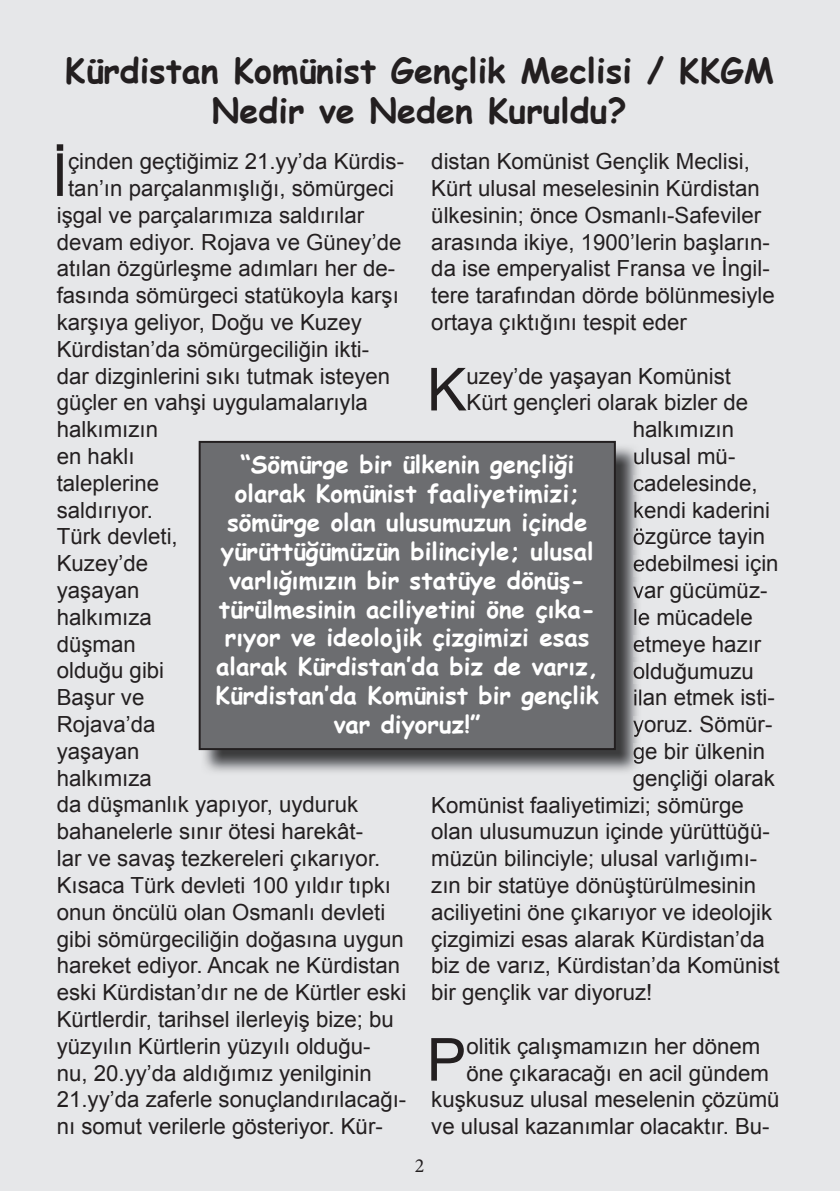
<style>
.page{position:relative;width:840px;height:1191px;background:#fff}
.page>*{position:absolute;margin:0;border:0;box-sizing:border-box;transform-origin:0 0}
.t1{font:59.4px "Arial";color:#231f20}
.t2{font:700 34px/40.8px "Comic Sans MS";color:#231f20;text-align:center}
.t3{font:700 24px/28.8px "Comic Sans MS";color:#fff;text-align:center}
.t4{font:22.2px/26.8px "Arial";color:#231f20}
.t5{font:20px "Minion Pro";color:#231f20}
</style>
<div class="page">
<div style="left:0;top:0;width:839px;height:1191px;background:#e6e7e9"></div>
<img style="left:201px;top:443px;width:439px;height:329px">
<img style="left:634px;top:448px;width:6px;height:16px">
<img style="left:633px;top:475px;width:7px;height:19px">
<img style="left:634px;top:502px;width:6px;height:16px">
<img style="left:633px;top:528px;width:7px;height:21px">
<img style="left:633px;top:555px;width:7px;height:21px">
<img style="left:632px;top:583px;width:8px;height:20px">
<img style="left:634px;top:609px;width:6px;height:16px">
<img style="left:633px;top:636px;width:7px;height:20px">
<img style="left:633px;top:662px;width:7px;height:21px">
<img style="left:634px;top:689px;width:6px;height:16px">
<img style="left:633px;top:716px;width:7px;height:21px">
<img style="left:633px;top:743px;width:7px;height:20px">
<svg style="left:633px;top:770px;width:7px;height:5px"></svg>
<div style="left:199px;top:442px;width:415px;height:307px;background:#6c6d70"></div>
<div style="left:198px;top:441px;width:417px;height:309px;border:2px solid #231f20"></div>
<h2 class="t2" style="left:65px;top:48px;width:710px">Kürdistan Komünist Gençlik Meclisi / KKGM<br>Nedir ve Neden Kuruldu?</h2>
<h1 class="t1" style="left:52px;top:136px;width:18px">İ</h1>
<p class="t4" style="left:68px;top:148px;width:337px">çinden geçtiğimiz 21.yy’da Kürdis-</p>
<p class="t4" style="left:431px;top:148px;width:345px">distan Komünist Gençlik Meclisi, Kürt ulusal meselesinin Kürdistan ülkesinin; önce Osmanlı-Safeviler arasında ikiye, 1900’lerin başların&shy;da ise emperyalist Fransa ve İngil&shy;tere tarafından dörde bölünmesiyle ortaya çıktığını tespit eder</p>
<h1 class="t1" style="left:426px;top:351px;width:41px">K</h1>
<p class="t4" style="left:466px;top:363px;width:266px">uzey’de yaşayan Komünist</p>
<p class="t4" style="left:68px;top:175px;width:327px">tan’ın parçalanmışlığı, sömürgeci</p>
<p class="t4" style="left:57px;top:202px;width:309px">işgal ve parçalarımıza saldırılar</p>
<p class="t4" style="left:57px;top:229px;width:346px">devam ediyor. Rojava ve Güney’de</p>
<p class="t4" style="left:57px;top:255px;width:340px">atılan özgürleşme adımları her de-</p>
<p class="t4" style="left:57px;top:282px;width:343px">fasında sömürgeci statükoyla karşı</p>
<p class="t4" style="left:57px;top:309px;width:306px">karşıya geliyor, Doğu ve Kuzey</p>
<p class="t4" style="left:57px;top:336px;width:314px">Kürdistan’da sömürgeciliğin ikti-</p>
<p class="t4" style="left:57px;top:362px;width:335px">dar dizginlerini sıkı tutmak isteyen</p>
<p class="t4" style="left:57px;top:389px;width:312px">güçler en vahşi uygulamalarıyla</p>
<p class="t4" style="left:57px;top:416px;width:103px">halkımızın</p>
<p class="t4" style="left:57px;top:443px;width:79px">en haklı</p>
<p class="t4" style="left:57px;top:470px;width:104px">taleplerine</p>
<p class="t4" style="left:57px;top:496px;width:98px">saldırıyor.</p>
<p class="t4" style="left:57px;top:523px;width:122px">Türk devleti,</p>
<p class="t4" style="left:57px;top:550px;width:93px">Kuzey’de</p>
<p class="t4" style="left:57px;top:577px;width:84px">yaşayan</p>
<p class="t4" style="left:57px;top:604px;width:96px">halkımıza</p>
<p class="t4" style="left:57px;top:630px;width:80px">düşman</p>
<p class="t4" style="left:57px;top:657px;width:109px">olduğu gibi</p>
<p class="t4" style="left:57px;top:684px;width:89px">Başur ve</p>
<p class="t4" style="left:57px;top:711px;width:100px">Rojava’da</p>
<p class="t4" style="left:57px;top:738px;width:84px">yaşayan</p>
<p class="t4" style="left:57px;top:764px;width:96px">halkımıza</p>
<p class="t4" style="left:57px;top:791px;width:303px">da düşmanlık yapıyor, uyduruk</p>
<p class="t4" style="left:57px;top:818px;width:308px">bahanelerle sınır ötesi harekât-</p>
<p class="t4" style="left:57px;top:845px;width:325px">lar ve savaş tezkereleri çıkarıyor.</p>
<p class="t4" style="left:57px;top:872px;width:335px">Kısaca Türk devleti 100 yıldır tıpkı</p>
<p class="t4" style="left:57px;top:898px;width:330px">onun öncülü olan Osmanlı devleti</p>
<p class="t4" style="left:57px;top:925px;width:348px">gibi sömürgeciliğin doğasına uygun</p>
<p class="t4" style="left:57px;top:952px;width:345px">hareket ediyor. Ancak ne Kürdistan</p>
<p class="t4" style="left:57px;top:979px;width:351px">eski Kürdistan’dır ne de Kürtler eski</p>
<p class="t4" style="left:57px;top:1006px;width:338px">Kürtlerdir, tarihsel ilerleyiş bize; bu</p>
<p class="t4" style="left:57px;top:1032px;width:315px">yüzyılın Kürtlerin yüzyılı olduğu-</p>
<p class="t4" style="left:57px;top:1059px;width:316px">nu, 20.yy’da aldığımız yenilginin</p>
<p class="t4" style="left:57px;top:1086px;width:351px">21.yy’da zaferle sonuçlandırılacağı-</p>
<p class="t4" style="left:57px;top:1113px;width:327px">nı somut verilerle gösteriyor. Kür-</p>
<p class="t4" style="left:466px;top:389px;width:283px">Kürt gençleri olarak bizler de</p>
<p class="t4" style="left:632px;top:416px;width:103px">halkımızın</p>
<p class="t4" style="left:632px;top:443px;width:104px">ulusal mü-</p>
<p class="t4" style="left:632px;top:470px;width:126px">cadelesinde,</p>
<p class="t4" style="left:632px;top:497px;width:138px">kendi kaderini</p>
<p class="t4" style="left:632px;top:523px;width:134px">özgürce tayin</p>
<p class="t4" style="left:632px;top:550px;width:147px">edebilmesi için</p>
<p class="t4" style="left:632px;top:577px;width:136px">var gücümüz-</p>
<p class="t4" style="left:632px;top:604px;width:121px">le mücadele</p>
<p class="t4" style="left:632px;top:631px;width:130px">etmeye hazır</p>
<p class="t4" style="left:632px;top:657px;width:122px">olduğumuzu</p>
<p class="t4" style="left:632px;top:684px;width:143px">ilan etmek isti-</p>
<p class="t4" style="left:632px;top:711px;width:141px">yoruz. Sömür-</p>
<p class="t4" style="left:632px;top:738px;width:134px">ge bir ülkenin</p>
<p class="t4" style="left:632px;top:764px;width:143px">gençliği olarak</p>
<p class="t4" style="left:431px;top:791px;width:314px">Komünist faaliyetimizi; sömürge</p>
<p class="t4" style="left:431px;top:818px;width:340px">olan ulusumuzun içinde yürüttüğü-</p>
<p class="t4" style="left:431px;top:845px;width:327px">müzün bilinciyle; ulusal varlığımı-</p>
<p class="t4" style="left:431px;top:872px;width:326px">zın bir statüye dönüştürülmesinin</p>
<p class="t4" style="left:431px;top:898px;width:342px">aciliyetini öne çıkarıyor ve ideolojik</p>
<p class="t4" style="left:431px;top:925px;width:335px">çizgimizi esas alarak Kürdistan’da</p>
<p class="t4" style="left:431px;top:952px;width:349px">biz de varız, Kürdistan’da Komünist</p>
<p class="t4" style="left:431px;top:979px;width:222px">bir gençlik var diyoruz!</p>
<h1 class="t1" style="left:426px;top:1020px;width:41px">P</h1>
<p class="t4" style="left:466px;top:1033px;width:295px">olitik çalışmamızın her dönem</p>
<p class="t3" style="left:215px;top:449px;width:384px">“Sömürge bir ülkenin gençliği olarak Komünist faaliyetimizi; sömürge olan ulusumuzun içinde yürüttüğümüzün bilinciyle; ulusal varlığımızın bir statüye dönüş&shy;türülmesinin aciliyetini öne çıka&shy;rıyor ve ideolojik çizgimizi esas alarak Kürdistan‛da biz de varız,<br>Kürdistan‛da Komünist bir gençlik var diyoruz!”</p>
<p class="t4" style="left:466px;top:1059px;width:304px">öne çıkaracağı en acil gündem</p>
<p class="t4" style="left:431px;top:1086px;width:349px">kuşkusuz ulusal meselenin çözümü</p>
<p class="t4" style="left:431px;top:1113px;width:340px">ve ulusal kazanımlar olacaktır. Bu-</p>
<p class="t5" style="left:414px;top:1151px;width:11px">2</p>
</div>
